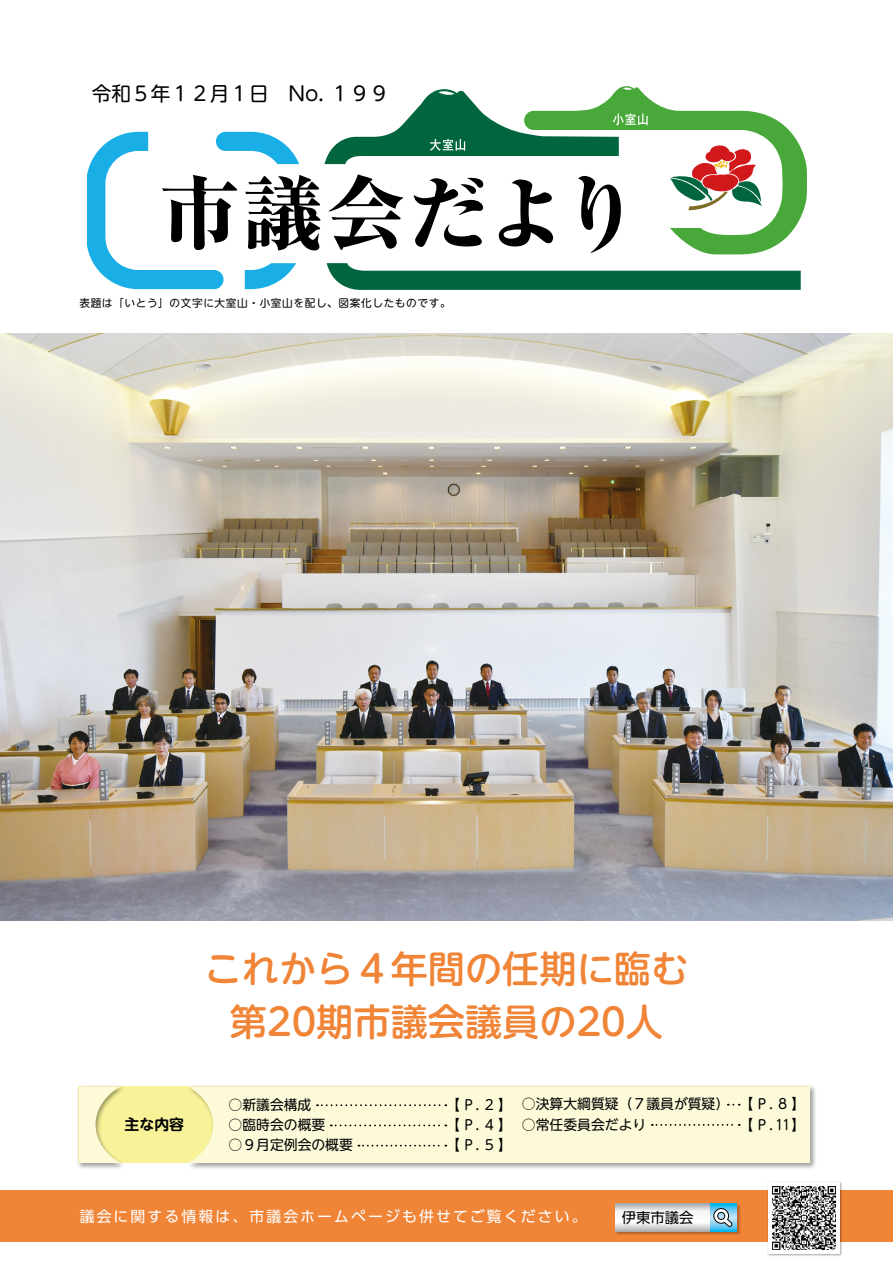
<style>
.page{position:relative;width:893px;height:1263px;background:#fff}
.page>*{position:absolute;margin:0;border:0;box-sizing:border-box;transform-origin:0 0}
.t1{font:800 80.85px "Ryumin Pr 6";letter-spacing:.015em;color:#000}
.t2{font:500 37.2px/53.1px "UD Shin M Go Pr 6";color:#f08437;text-align:center}
.t3{font:19.65px "UD Shin M Go Pr 6";color:#000}
.t4{font:14.85px "UD Shin Go Pr 6";letter-spacing:.14em;color:#fff}
.t5{font:700 14.85px "UD Shin M Go Pr 6 De";color:#000}
.t6{font:14.4px "UD Shin Go Pr 6";color:#000}
.t7{font:13.8px/20.2px "UD Shin M Go Pr 6";color:#000;text-align:right}
.t8{font:10.65px "UD Shin M Go Pr 6";letter-spacing:.06em;color:#000}
</style>
<div class="page">
<img style="left:0;top:334px;width:893px;height:587px">
<div style="left:0;top:1191px;width:893px;height:51px;background:#f08437"></div>
<svg style="left:327px;top:263px;width:474px;height:27px"></svg>
<svg style="left:618px;top:86px;width:188px;height:168px"></svg>
<svg style="left:87px;top:132px;width:212px;height:157px"></svg>
<svg style="left:670px;top:145px;width:92px;height:66px"></svg>
<svg style="left:324px;top:89px;width:324px;height:75px"></svg>
<div style="left:76px;top:1084px;width:741px;height:86px;background:#000;opacity:.4"></div>
<svg style="left:79px;top:1086px;width:731px;height:77px;background:#fbf8cf"></svg>
<div style="left:767px;top:1181px;width:75px;height:75px;background:#000;opacity:.35"></div>
<div style="left:768px;top:1182px;width:72px;height:72px;background:#fff"></div>
<img style="left:772px;top:1186px;width:64px;height:64px">
<div style="left:616px;top:1204px;width:125px;height:31px;background:#000;opacity:.25"></div>
<svg style="left:709px;top:1204px;width:28px;height:27px"></svg>
<svg style="left:713px;top:1208px;width:20px;height:19px"></svg>
<svg style="left:615px;top:1204px;width:94px;height:27px;background:#e3e4e4"></svg>
<svg style="left:317px;top:1104px;width:129px;height:2px"></svg>
<svg style="left:331px;top:1124px;width:115px;height:2px"></svg>
<svg style="left:358px;top:1145px;width:88px;height:1px"></svg>
<svg style="left:728px;top:1104px;width:12px;height:1px"></svg>
<svg style="left:652px;top:1124px;width:88px;height:2px"></svg>
<h3 class="t3" style="left:92px;top:77px;width:144px">令和５年12月１</h3>
<h3 class="t3" style="left:249px;top:77px;width:21px">日</h3>
<h3 class="t3" style="left:288px;top:77px;width:102px">No. 199</h3>
<h1 class="t1" style="left:159px;top:150px;width:484px">市議会だより</h1>
<p class="t8" style="left:79px;top:294px;width:373px">表題は「いとう」の文字に大室山・小室山を配し、図案化したものです。</p>
<p class="t5" style="left:125px;top:1111px;width:61px">主な内容</p>
<h2 class="t2" style="left:205px;top:940px;width:485px">これから４年間の任期に臨む第20期市議会議員の20人</h2>
<p class="t7" style="left:229px;top:1094px;width:84px">○新議会構成</p>
<p class="t7" style="left:229px;top:1114px;width:98px">○臨時会の概要</p>
<p class="t7" style="left:446px;top:1094px;width:45px">【Ｐ．２</p>
<p class="t7" style="left:498px;top:1094px;width:15px">【</p>
<p class="t7" style="left:446px;top:1114px;width:67px">【Ｐ．４【</p>
<p class="t7" style="left:522px;top:1093px;width:285px">○決算大綱質疑（７議員が質疑） 【Ｐ．8【【Ｐ．11【</p>
<p class="t7" style="left:522px;top:1113px;width:126px">○常任委員会だより</p>
<p class="t7" style="left:229px;top:1134px;width:126px">○９月定例会の概要</p>
<p class="t7" style="left:446px;top:1134px;width:67px">【Ｐ．５【</p>
<p class="t4" style="left:80px;top:1204px;width:508px">議会に関する情報は、市議会ホームページも併せてご覧ください。</p>
<p class="t6" style="left:622px;top:1206px;width:73px">伊東市議会</p>
</div>
